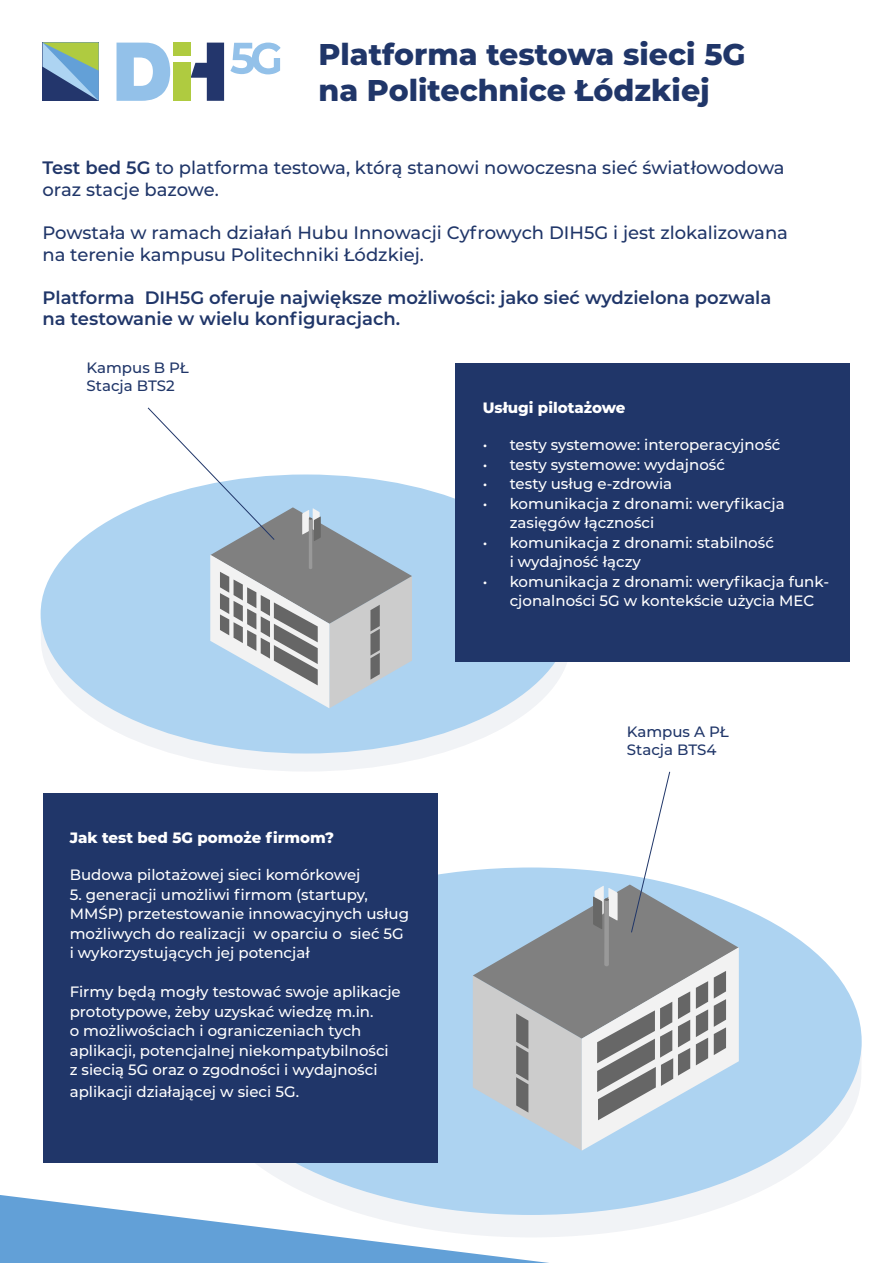
<style>
.page{position:relative;width:893px;height:1263px;background:#fff}
.page>*{position:absolute;margin:0;border:0;box-sizing:border-box;transform-origin:0 0}
.t1{font:800 30px "Montserrat";color:#203669}
.t2{font:500 18px/21.6px "Montserrat";color:#203669}
.t3{font:600 18px/21.6px "Montserrat";color:#203669}
.t4{font:500 15px/19.5px "Montserrat";color:#fff}
.t5{font:800 15px "Montserrat";color:#fff}
.t6{font:500 15px "Montserrat";color:#203669}
.s1{font-weight:600}
</style>
<div class="page">
<svg style="left:0;top:1195px;width:549px;height:68px"></svg>
<svg style="left:200px;top:1019px;width:662px;height:218px"></svg>
<div style="left:201px;top:867px;width:661px;height:348px;background:#add3f1;border-radius:50%"></div>
<svg style="left:40px;top:508px;width:527px;height:263px"></svg>
<div style="left:41px;top:474px;width:530px;height:279px;background:#add3f1;border-radius:50%"></div>
<svg style="left:43px;top:43px;width:56px;height:58px;background:#719599"></svg>
<svg style="left:117px;top:43px;width:53px;height:58px"></svg>
<svg style="left:191px;top:43px;width:33px;height:58px"></svg>
<svg style="left:230px;top:43px;width:51px;height:31px"></svg>
<div style="left:173px;top:43px;width:18px;height:13px;background:#afcb40"></div>
<div style="left:173px;top:63px;width:18px;height:38px;background:#afcb40"></div>
<svg style="left:473px;top:771px;width:266px;height:379px"></svg>
<svg style="left:147px;top:407px;width:265px;height:301px"></svg>
<div style="left:43px;top:793px;width:394px;height:369px;background:#203669"></div>
<div style="left:455px;top:364px;width:395px;height:298px;background:#203669"></div>
<p class="t1" style="left:318px;top:33px;width:429px">Platforma testowa sieci 5G</p>
<p class="t1" style="left:318px;top:69px;width:393px">na Politechnice Łódzkiej</p>
<p class="t2" style="left:42px;top:156px;width:744px"><span class="s1">Test bed 5G</span> to platforma testowa, którą stanowi nowoczesna sieć światłowodowa oraz stacje bazowe.</p>
<p class="t2" style="left:42px;top:221px;width:747px">Powstała w ramach działań Hubu Innowacji Cyfrowych DIH5G i jest zlokalizowana na terenie kampusu Politechniki Łódzkiej.</p>
<p class="t3" style="left:42px;top:286px;width:730px">Platforma DIH5G oferuje największe możliwości: jako sieć wydzielona pozwala na testowanie w wielu konfiguracjach.</p>
<p class="t6" style="left:87px;top:358px;width:104px">Kampus B PŁ</p>
<p class="t6" style="left:87px;top:376px;width:90px">Stacja BTS2</p>
<p class="t5" style="left:70px;top:826px;width:266px">Jak test bed 5G pomoże firmom?</p>
<p class="t4" style="left:70px;top:864px;width:292px">Budowa pilotażowej sieci komórkowej</p>
<p class="t4" style="left:70px;top:884px;width:341px">5. generacji umożliwi firmom (startupy, MMŚP) przetestowanie innowacyjnych usług możliwych do realizacji w oparciu o sieć 5G i wykorzystujących jej potencjał</p>
<p class="t4" style="left:70px;top:981px;width:333px">Firmy będą mogły testować swoje aplikacje prototypowe, żeby uzyskać wiedzę m.in.<br>o możliwościach i ograniczeniach tych aplikacji, potencjalnej niekompatybilności<br>z siecią 5G oraz o zgodności i wydajności</p>
<p class="t4" style="left:70px;top:1081px;width:231px">aplikacji działającej w sieci 5G.</p>
<p class="t5" style="left:483px;top:396px;width:144px">Usługi pilotażowe</p>
<p class="t4" style="left:483px;top:434px;width:299px">• testy systemowe: interoperacyjność</p>
<p class="t4" style="left:483px;top:454px;width:244px">• testy systemowe: wydajność</p>
<p class="t4" style="left:483px;top:473px;width:191px">• testy usług e-zdrowia</p>
<p class="t4" style="left:510px;top:493px;width:277px;text-indent:-27px">• komunikacja z dronami: weryfikacja zasięgów łączności</p>
<p class="t4" style="left:510px;top:532px;width:266px;text-indent:-27px">• komunikacja z dronami: stabilność i wydajność łączy</p>
<p class="t4" style="left:510px;top:571px;width:321px;text-indent:-27px">• komunikacja z dronami: weryfikacja funk&shy;cjonalności 5G w kontekście użycia MEC</p>
<p class="t6" style="left:627px;top:721px;width:104px">Kampus A PŁ</p>
<p class="t6" style="left:627px;top:739px;width:91px">Stacja BTS4</p>
</div>
